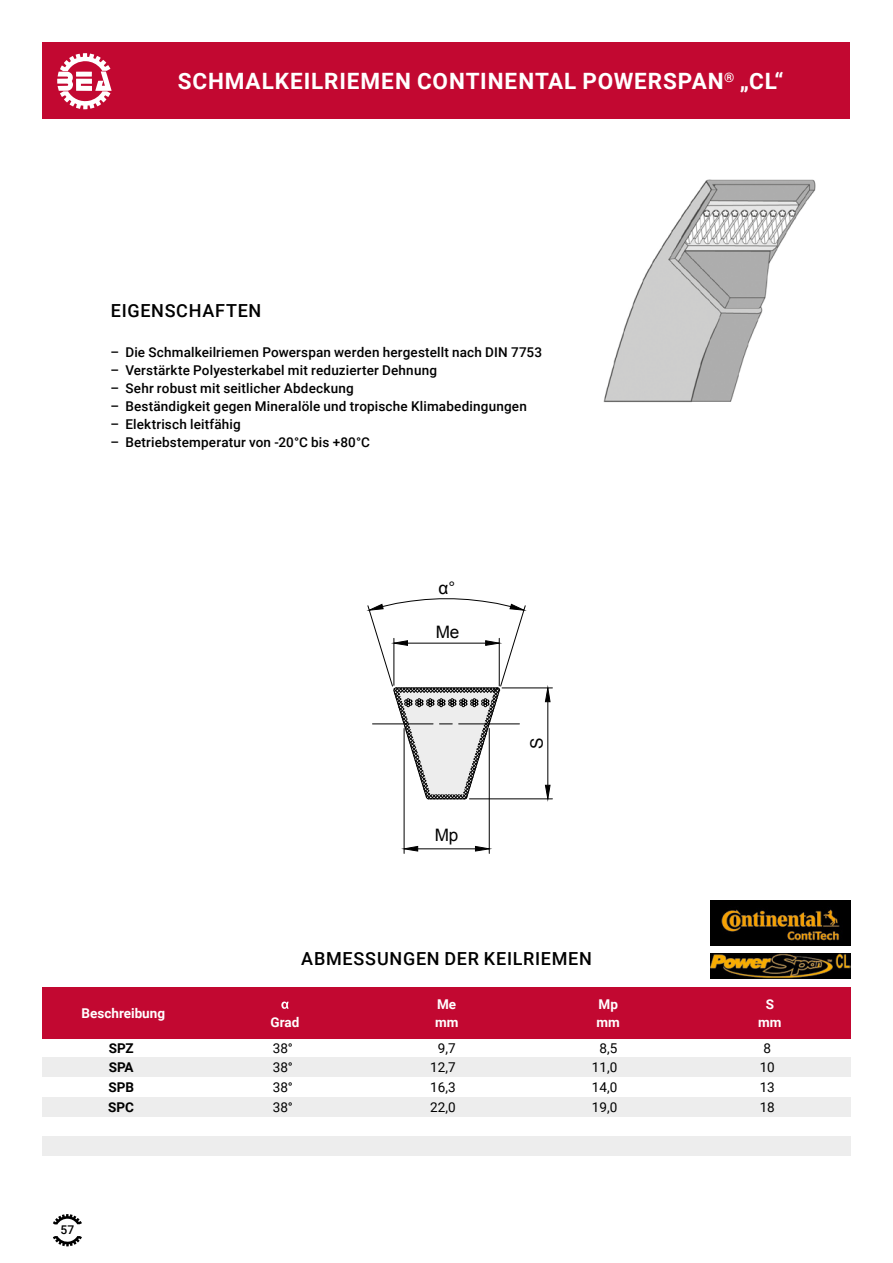
<style>
.page{position:relative;width:893px;height:1263px;background:#fff}
.page>*{position:absolute;margin:0;border:0;box-sizing:border-box;transform-origin:0 0}
.t1{font:700 22.5px "Roboto";letter-spacing:.04em;color:#fff}
.t2{font:500 18px "Roboto";letter-spacing:.04em;color:#000}
.t3{font:17.1px "Arial";color:#000}
.t4{font:500 13.5px "Roboto";letter-spacing:.015em;color:#000}
.t5{font:13.5px "Roboto";color:#000}
.t6{font:700 13.5px/18px "Roboto";color:#fff}
.t7{font:700 13.5px "Roboto";color:#000}
.t8{font:500 12px "Roboto";color:#000}
</style>
<div class="page">
<div style="left:43px;top:43px;width:807px;height:76px;background:#c20831"></div>
<svg style="left:57px;top:53px;width:55px;height:56px"></svg>
<svg style="left:53px;top:1214px;width:29px;height:10px"></svg>
<svg style="left:53px;top:1236px;width:29px;height:10px"></svg>
<div style="left:43px;top:1136px;width:808px;height:20px;background:#ededed"></div>
<div style="left:43px;top:1097px;width:808px;height:19px;background:#ededed"></div>
<div style="left:43px;top:1057px;width:808px;height:20px;background:#ededed"></div>
<div style="left:43px;top:987px;width:808px;height:51px;background:#c20831"></div>
<svg style="left:281px;top:1001px;width:8px;height:8px"></svg>
<img style="left:710px;top:900px;width:140px;height:45px">
<img style="left:710px;top:953px;width:140px;height:26px">
<img style="left:603px;top:179px;width:213px;height:224px">
<hr style="left:502px;top:688px;width:50px;height:1px;background:#000">
<hr style="left:469px;top:799px;width:83px;height:1px;background:#000">
<hr style="left:548px;top:702px;width:1px;height:83px;background:#000">
<svg style="left:545px;top:687px;width:6px;height:15px"></svg>
<svg style="left:545px;top:784px;width:6px;height:16px"></svg>
<svg style="left:367px;top:598px;width:159px;height:202px"></svg>
<hr style="left:404px;top:728px;width:1px;height:125px;background:#000">
<hr style="left:489px;top:728px;width:1px;height:125px;background:#000">
<hr style="left:418px;top:848px;width:57px;height:1px;background:#000">
<svg style="left:403px;top:846px;width:15px;height:6px"></svg>
<svg style="left:475px;top:846px;width:15px;height:6px"></svg>
<h1 class="t1" style="left:178px;top:65px;width:607px">SCHMALKEILRIEMEN CONTINENTAL POWERSPAN<sup>®</sup> „CL“</h1>
<h2 class="t2" style="left:111px;top:298px;width:152px">EIGENSCHAFTEN</h2>
<p class="t4" style="left:111px;top:343px;width:433px">– Die Schmalkeilriemen Powerspan werden hergestellt nach DIN 7753</p>
<p class="t4" style="left:111px;top:361px;width:328px">– Verstärkte Polyesterkabel mit reduzierter Dehnung</p>
<p class="t4" style="left:111px;top:379px;width:245px">– Sehr robust mit seitlicher Abdeckung</p>
<p class="t4" style="left:111px;top:397px;width:418px">– Beständigkeit gegen Mineralöle und tropische Klimabedingungen</p>
<p class="t4" style="left:111px;top:415px;width:132px">– Elektrisch leitfähig</p>
<p class="t4" style="left:111px;top:433px;width:261px">– Betriebstemperatur von -20°C bis +80°C</p>
<p class="t3" style="left:438px;top:576px;width:18px">α°</p>
<p class="t3" style="left:436px;top:621px;width:25px">Me</p>
<p class="t3" style="left:435px;top:823px;width:25px">Mp</p>
<p class="t3" style="left:526px;top:749px;width:13px;rotate:-90deg">S</p>
<p class="t6" style="left:82px;top:1003px;width:85px">Beschreibung</p>
<h2 class="t2" style="left:301px;top:946px;width:292px">ABMESSUNGEN DER KEILRIEMEN</h2>
<p class="t6" style="left:271px;top:1012px;width:30px">Grad</p>
<p class="t6" style="left:435px;top:994px;width:25px">Me mm</p>
<p class="t6" style="left:758px;top:994px;width:25px;text-align:center">S mm</p>
<p class="t6" style="left:597px;top:994px;width:25px">Mp mm</p>
<p class="t7" style="left:109px;top:1038px;width:26px">SPZ</p>
<p class="t5" style="left:273px;top:1038px;width:22px">38°</p>
<p class="t5" style="left:438px;top:1038px;width:19px">9,7</p>
<p class="t5" style="left:599px;top:1038px;width:19px">8,5</p>
<p class="t5" style="left:763px;top:1038px;width:9px">8</p>
<p class="t7" style="left:109px;top:1058px;width:26px">SPA</p>
<p class="t5" style="left:273px;top:1058px;width:22px">38°</p>
<p class="t5" style="left:430px;top:1058px;width:27px">12,7</p>
<p class="t5" style="left:592px;top:1058px;width:27px">11,0</p>
<p class="t5" style="left:760px;top:1058px;width:17px">10</p>
<p class="t7" style="left:108px;top:1078px;width:27px">SPB</p>
<p class="t5" style="left:273px;top:1078px;width:22px">38°</p>
<p class="t5" style="left:430px;top:1078px;width:27px">16,3</p>
<p class="t5" style="left:592px;top:1078px;width:27px">14,0</p>
<p class="t5" style="left:760px;top:1078px;width:17px">13</p>
<p class="t7" style="left:108px;top:1097px;width:27px">SPC</p>
<p class="t5" style="left:273px;top:1097px;width:22px">38°</p>
<p class="t5" style="left:430px;top:1097px;width:27px">22,0</p>
<p class="t5" style="left:592px;top:1097px;width:27px">19,0</p>
<p class="t5" style="left:760px;top:1097px;width:17px">18</p>
<p class="t8" style="left:60px;top:1221px;width:15px">57</p>
</div>
